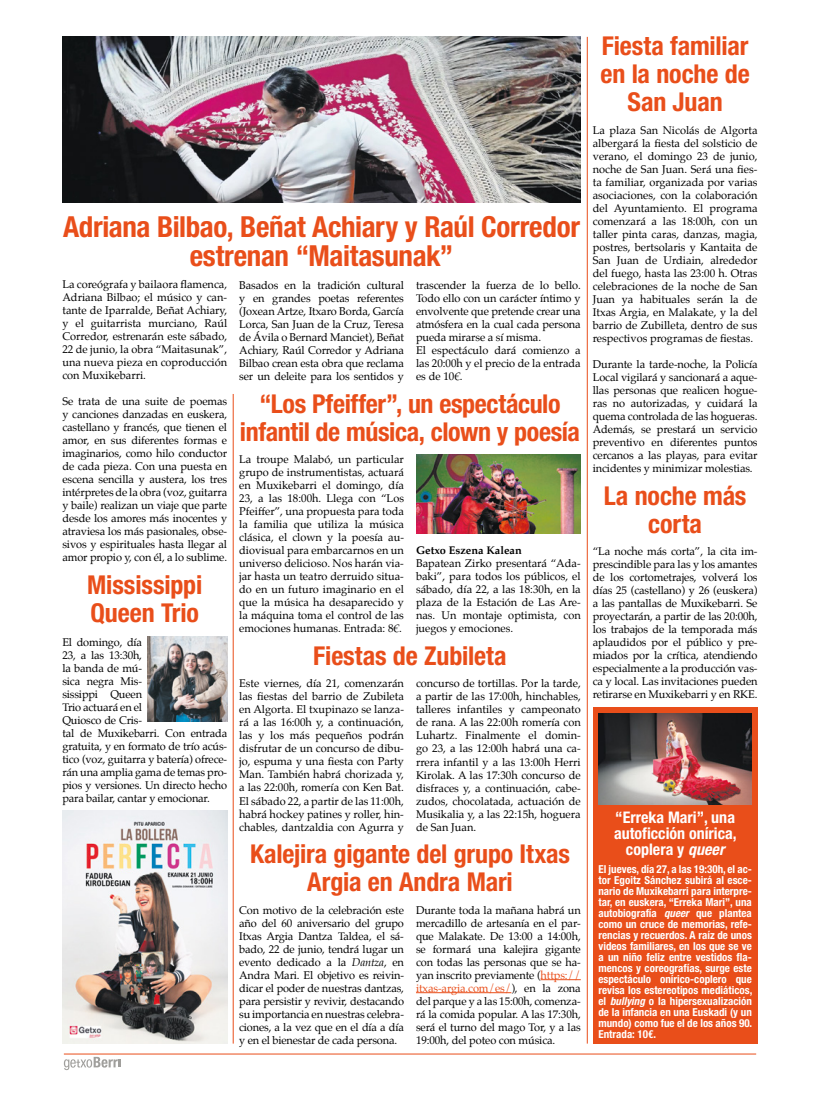
<style>
.page{position:relative;width:820px;height:1106px;background:#fff}
.page>*{position:absolute;margin:0;border:0;box-sizing:border-box;transform-origin:0 0}
.t1{font:700 condensed 29px/29px "Helvetica Neue LT Std";letter-spacing:-.01em;color:#e94e1a;text-align:center}
.t2{font:700 condensed 26px/28px "Helvetica Neue LT Std";letter-spacing:-.005em;color:#e94e1a;text-align:center}
.t3{font:700 condensed 16px/16px "Helvetica Neue LT Std";color:#fff;text-align:center}
.t4{font:11px/13px "Palatino";letter-spacing:-.01em;color:#000;text-align:justify}
.t5{font:700 condensed 11px/11px "Helvetica Neue LT Std";color:#fff;text-align:justify}
.t6{font:700 11px "Palatino";color:#000}
.s1{font-style:italic}
.s2{color:#e94e1a}
</style>
<div class="page">
<svg style="left:64px;top:1056px;width:56px;height:14px"></svg>
<hr style="left:64px;top:1053px;width:691px;height:1px;background:#e94e1a">
<hr style="left:232px;top:394px;width:1px;height:649px;background:#e94e1a">
<hr style="left:586px;top:37px;width:1px;height:1006px;background:#e94e1a">
<div style="left:592px;top:707px;width:165px;height:336px;background:#e94e1a"></div>
<img style="left:598px;top:713px;width:153px;height:91px">
<hr style="left:540px;top:979px;width:40px;height:1px;background:#e94e1a">
<hr style="left:416px;top:992px;width:95px;height:1px;background:#e94e1a">
<img style="left:62px;top:37px;width:518px;height:165px">
<img style="left:416px;top:455px;width:164px;height:79px">
<img style="left:148px;top:636px;width:79px;height:85px">
<img style="left:62px;top:810px;width:165px;height:233px">
<h1 class="t1" style="left:63px;top:212px;width:518px">Adriana Bilbao, Beñat Achiary y Raúl Corredor estrenan “Maitasunak”</h1>
<p class="t4" style="left:62px;top:278px;width:166px">La coreógrafa y bailaora flamenca, Adriana Bilbao; el músico y can&shy;tante de Iparralde, Beñat Achiary, y el guitarrista murciano, Raúl Corredor, estrenarán este sábado, 22 de junio, la obra “Maitasunak”, una nueva pieza en coproducción con Muxikebarri.</p>
<p class="t4" style="left:62px;top:395px;width:166px">Se trata de una suite de poemas y canciones danzadas en euskera, castellano y francés, que tienen el amor, en sus diferentes formas e imaginarios, como hilo conductor de cada pieza. Con una puesta en escena sencilla y austera, los tres intérpretes de la obra (voz, guitarra y baile) realizan un viaje que parte desde los amores más inocentes y atraviesa los más pasionales, obse&shy;sivos y espirituales hasta llegar al amor propio y, con él, a lo sublime.</p>
<h2 class="t2" style="left:87px;top:570px;width:117px;text-align:left">Mississippi<br>Queen Trio</h2>
<p class="t4" style="left:62px;top:636px;width:166px;text-align:left">El domingo, día<br>23, a las 13:30h,<br>la banda de mú-<br>sica negra Mis-<br>sissippi Queen<br>Trio actuará en el<br>Quiosco de Cris-<br>tal de Muxikebarri. Con entrada gratuita, y en formato de trío acús&shy;tico (voz, guitarra y batería) ofrece&shy;rán una amplia gama de temas pro&shy;pios y versiones. Un directo hecho para bailar, cantar y emocionar.</p>
<p class="t4" style="left:239px;top:278px;width:166px">Basados en la tradición cultural y en grandes poetas referentes (Joxean Artze, Itxaro Borda, García Lorca, San Juan de la Cruz, Teresa de Ávila o Bernard Manciet), Beñat Achiary, Raúl Corredor y Adriana Bilbao crean esta obra que reclama ser un deleite para los sentidos y</p>
<p class="t4" style="left:416px;top:278px;width:166px;text-align:left">trascender la fuerza de lo bello.<br>Todo ello con un carácter íntimo y envolvente que pretende crear una atmósfera en la cual cada persona pueda mirarse a sí misma.<br>El espectáculo dará comienzo a las 20:00h y el precio de la entrada es de 10<span class="s1">€</span>.</p>
<h2 class="t2" style="left:240px;top:389px;width:341px">“Los Pfeiffer”, un espectáculo infantil de música, clown y poesía</h2>
<p class="t4" style="left:239px;top:453px;width:166px">La troupe Malabó, un particular grupo de instrumentistas, actuará en Muxikebarri el domingo, día 23, a las 18:00h. Llega con “Los Pfeiffer”, una propuesta para toda la familia que utiliza la música clásica, el clown y la poesía au&shy;diovisual para embarcarnos en un universo delicioso. Nos harán via&shy;jar hasta un teatro derruido situa&shy;do en un futuro imaginario en el que la música ha desaparecido y la máquina toma el control de las emociones humanas. Entrada: 8<span class="s1">€</span>.</p>
<p class="t6" style="left:416px;top:541px;width:107px">Getxo Eszena Kalean</p>
<p class="t4" style="left:416px;top:557px;width:166px">Bapatean Zirko presentará “Ada&shy;baki”, para todos los públicos, el sábado, día 22, a las 18:30h, en la plaza de la Estación de Las Are&shy;nas. Un montaje optimista, con juegos y emociones.</p>
<h2 class="t2" style="left:313px;top:641px;width:195px">Fiestas de Zubileta</h2>
<p class="t4" style="left:239px;top:677px;width:166px">Este viernes, día 21, comenzarán las fiestas del barrio de Zubileta en Algorta. El txupinazo se lanza&shy;rá a las 16:00h y, a continuación, las y los más pequeños podrán disfrutar de un concurso de dibu&shy;jo, espuma y una fiesta con Party Man. También habrá chorizada y, a las 22:00h, romería con Ken Bat.<br>El sábado 22, a partir de las 11:00h, habrá hockey patines y roller, hin&shy;chables, dantzaldia con Agurra y</p>
<p class="t4" style="left:416px;top:677px;width:166px">concurso de tortillas. Por la tarde, a partir de las 17:00h, hinchables, talleres infantiles y campeonato de rana. A las 22:00h romería con Luhartz. Finalmente el domin&shy;go 23, a las 12:00h habrá una ca&shy;rrera infantil y a las 13:00h Herri Kirolak. A las 17:30h concurso de disfraces y, a continuación, cabe&shy;zudos, chocolatada, actuación de Musikalia y, a las 22:15h, hoguera de San Juan.</p>
<h2 class="t2" style="left:250px;top:839px;width:321px">Kalejira gigante del grupo Itxas<br>Argia en Andra Mari</h2>
<p class="t4" style="left:239px;top:903px;width:166px">Con motivo de la celebración este año del 60 aniversario del grupo Itxas Argia Dantza Taldea, el sá&shy;bado, 22 de junio, tendrá lugar un evento dedicado a la <span class="s1">Dantza</span>, en Andra Mari. El objetivo es reivin&shy;dicar el poder de nuestras dantzas, para persistir y revivir, destacando su importancia en nuestras celebra&shy;ciones, a la vez que en el día a día y en el bienestar de cada persona.</p>
<p class="t4" style="left:416px;top:903px;width:166px">Durante toda la mañana habrá un mercadillo de artesanía en el par&shy;que Malakate. De 13:00 a 14:00h, se formará una kalejira gigante con todas las personas que se ha&shy;yan inscrito previamente (<span class="s2">https:// itxas-argia.com/es/</span>), en la zona del parque y a las 15:00h, comenza&shy;rá la comida popular. A las 17:30h, será el turno del mago Tor, y a las 19:00h, del poteo con música.</p>
<h2 class="t2" style="left:600px;top:32px;width:151px">Fiesta familiar en la noche de<br>San Juan</h2>
<p class="t4" style="left:592px;top:123px;width:166px">La plaza San Nicolás de Algorta albergará la fiesta del solsticio de verano, el domingo 23 de junio, noche de San Juan. Será una fies&shy;ta familiar, organizada por varias asociaciones, con la colaboración del Ayuntamiento. El programa comenzará a las 18:00h, con un taller pinta caras, danzas, magia, postres, bertsolaris y Kantaita de San Juan de Urdiain, alrededor del fuego, hasta las 23:00 h. Otras celebraciones de la noche de San Juan ya habituales serán la de Itxas Argia, en Malakate, y la del barrio de Zubilleta, dentro de sus respectivos programas de fiestas.</p>
<p class="t4" style="left:592px;top:357px;width:166px">Durante la tarde-noche, la Policía Local vigilará y sancionará a aque&shy;llas personas que realicen hogue&shy;ras no autorizadas, y cuidará la quema controlada de las hogueras.<br>Además, se prestará un servicio preventivo en diferentes puntos cercanos a las playas, para evitar incidentes y minimizar molestias.</p>
<h2 class="t2" style="left:603px;top:481px;width:144px">La noche más corta</h2>
<p class="t4" style="left:592px;top:544px;width:166px">“La noche más corta”, la cita im&shy;prescindible para las y los amantes de los cortometrajes, volverá los días 25 (castellano) y 26 (euskera) a las pantallas de Muxikebarri. Se proyectarán, a partir de las 20:00h, los trabajos de la temporada más aplaudidos por el público y pre&shy;miados por la crítica, atendiendo especialmente a la producción vas&shy;ca y local. Las invitaciones pueden retirarse en Muxikebarri y en RKE.</p>
<h3 class="t3" style="left:614px;top:809px;width:124px">“Erreka Mari”, una autoficción onírica, coplera y <span class="s1">queer</span></h3>
<p class="t5" style="left:598px;top:863px;width:155px">El jueves, día 27, a las 19:30h, el ac&shy;tor Egoitz Sánchez subirá al esce&shy;nario de Muxikebarri para interpre&shy;tar, en euskera, “Erreka Mari”, una autobiografía <span class="s1">queer</span> que plantea como un cruce de memorias, refe&shy;rencias y recuerdos. A raíz de unos videos familiares, en los que se ve a un niño feliz entre vestidos fla&shy;mencos y coreografías, surge este espectáculo onírico-coplero que revisa los estereotipos mediáticos, el <span class="s1">bullying</span> o la hipersexualización de la infancia en una Euskadi (y un mundo) como fue el de los años 90.<br>Entrada: 10€.</p>
</div>
